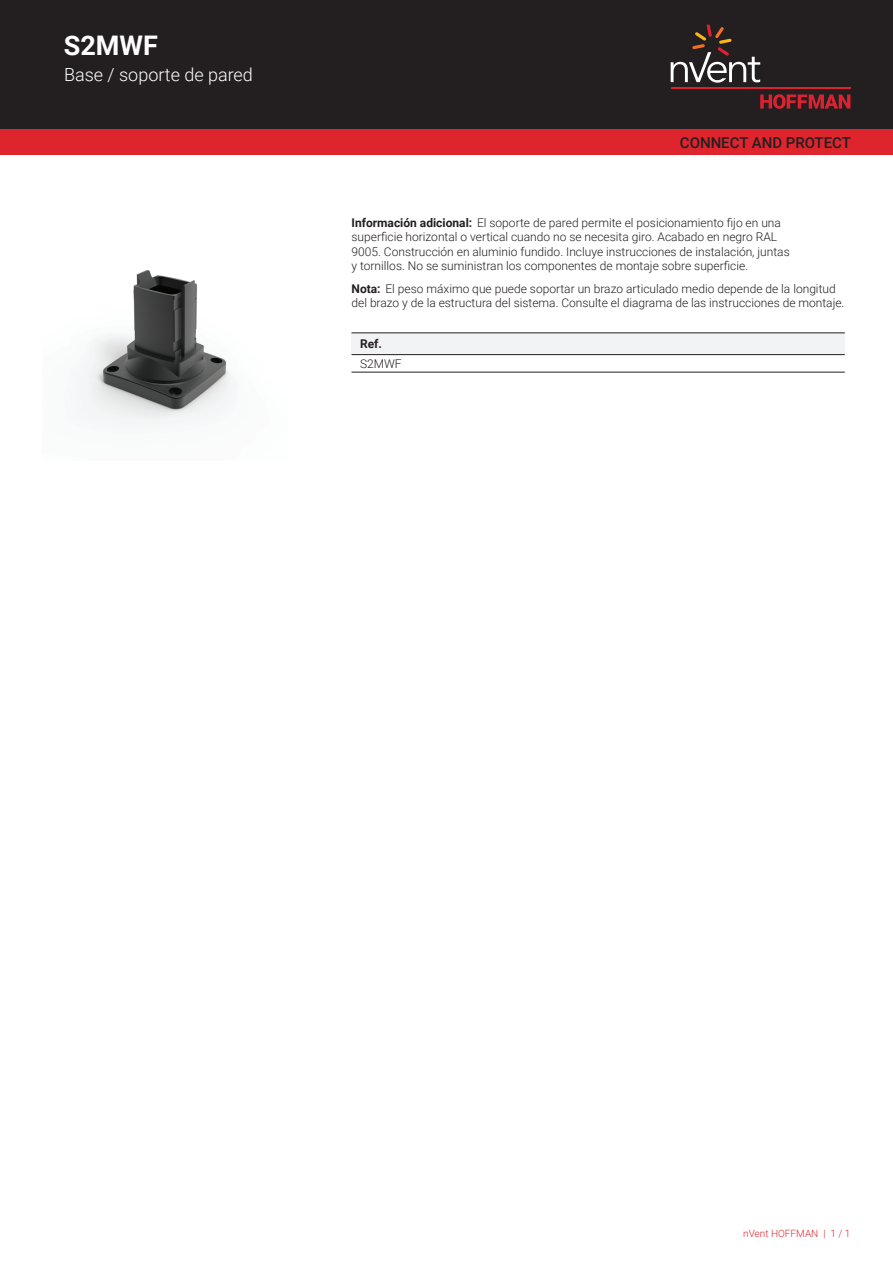
<style>
.page{position:relative;width:893px;height:1263px;background:#fff}
.page>*{position:absolute;margin:0;border:0;box-sizing:border-box;transform-origin:0 0}
.t1{font:700 27px "Roboto";color:#fff}
.t2{font:300 18px "Roboto";color:#fff}
.t3{font:500 15px "Roboto";color:#231f20}
.t4{font:300 12px/14.4px "Roboto";color:#231f20}
.t5{font:700 12px "Roboto";color:#231f20}
.t6{font:300 10.05px "Roboto";color:#de252e}
.s1{font-weight:700}
</style>
<div class="page">
<div style="left:0;top:0;width:893px;height:129px;background:#231f20"></div>
<svg style="left:760px;top:94px;width:90px;height:15px"></svg>
<hr style="left:671px;top:88px;width:179px;height:1px;background:#db2230">
<svg style="left:671px;top:24px;width:89px;height:59px"></svg>
<div style="left:0;top:129px;width:893px;height:26px;background:#de252e"></div>
<div style="left:351px;top:333px;width:494px;height:22px;background:#f2f3f4"></div>
<hr style="left:351px;top:333px;width:494px;height:1px;background:#231f20">
<hr style="left:351px;top:372px;width:494px;height:1px;background:#231f20">
<hr style="left:351px;top:354px;width:494px;height:1px;background:#231f20">
<img style="left:80px;top:270px;width:153px;height:155px">
<h1 class="t1" style="left:64px;top:27px;width:96px">S2MWF</h1>
<h2 class="t2" style="left:64px;top:62px;width:190px">Base / soporte de pared</h2>
<p class="t3" style="left:680px;top:132px;width:173px">CONNECT AND PROTECT</p>
<p class="t4" style="left:351px;top:215px;width:440px"><span class="s1">Información adicional:</span> El soporte de pared permite el posicionamiento fijo en una superficie horizontal o vertical cuando no se necesita giro. Acabado en negro RAL 9005. Construcción en aluminio fundido. Incluye instrucciones de instalación, juntas y tornillos. No se suministran los componentes de montaje sobre superficie.</p>
<p class="t4" style="left:351px;top:281px;width:494px"><span class="s1">Nota:</span> El peso máximo que puede soportar un brazo articulado medio depende de la longitud del brazo y de la estructura del sistema. Consulte el diagrama de las instrucciones de montaje.</p>
<p class="t5" style="left:360px;top:336px;width:23px">Ref.</p>
<p class="t4" style="left:360px;top:356px;width:43px">S2MWF</p>
<p class="t6" style="left:743px;top:1226px;width:109px">nVent HOFFMAN | 1 / 1</p>
</div>
